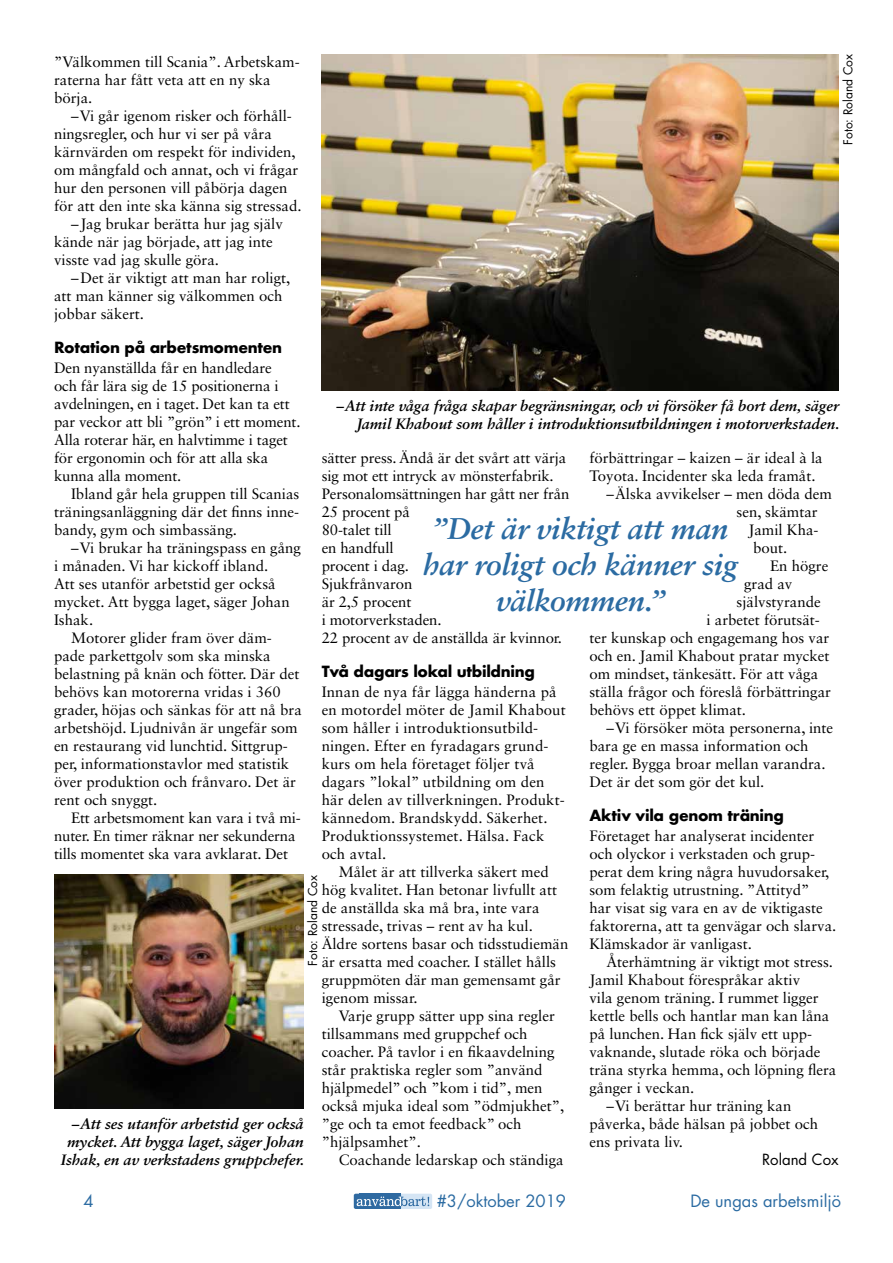
<style>
.page{position:relative;width:893px;height:1263px;background:#fff}
.page>*{position:absolute;margin:0;border:0;box-sizing:border-box;transform-origin:0 0}
.t1{font:italic 700 30px/36px "Sabon LT Std";letter-spacing:-.01em;color:#2b6ba2;text-align:center}
.t2{font:16.5px "Futura";color:#2b6ba2}
.t3{font:15px/18px "Sabon LT Std";color:#000}
.t4{font:italic 700 15px/18px "Sabon LT Std";color:#000;text-align:right}
.t5{font:700 15px "Futura";letter-spacing:-.02em;color:#000}
.t6{font:15px "Futura";color:#000}
.t7{font:12px "Futura";color:#000}
</style>
<div class="page">
<div style="left:388px;top:1194px;width:44px;height:15px;background:#d5e5f4;border-radius:2px"></div>
<svg style="left:354px;top:1194px;width:75px;height:15px"></svg>
<img style="left:322px;top:54px;width:517px;height:337px">
<img style="left:54px;top:875px;width:250px;height:234px">
<p class="t7" style="left:840px;top:145px;width:92px;rotate:-90deg">Foto: Roland Cox</p>
<p class="t3" style="left:54px;top:52px;width:247px">”Välkommen till Scania”. Arbetskam&shy;raterna har fått veta att en ny ska börja.</p>
<p class="t3" style="left:71px;top:106px;width:222px">–Vi går igenom risker och förhåll-</p>
<p class="t3" style="left:54px;top:124px;width:219px">ningsregler, och hur vi ser på våra</p>
<p class="t3" style="left:54px;top:142px;width:243px">kärnvärden om respekt för individen,</p>
<p class="t3" style="left:54px;top:160px;width:246px">om mångfald och annat, och vi frågar</p>
<p class="t3" style="left:54px;top:178px;width:235px">hur den personen vill påbörja dagen</p>
<p class="t3" style="left:54px;top:196px;width:249px">för att den inte ska känna sig stressad.</p>
<p class="t3" style="left:71px;top:214px;width:213px">–Jag brukar berätta hur jag själv</p>
<p class="t3" style="left:54px;top:232px;width:220px">kände när jag började, att jag inte</p>
<p class="t3" style="left:54px;top:250px;width:167px">visste vad jag skulle göra.</p>
<p class="t3" style="left:71px;top:268px;width:221px">–Det är viktigt att man har roligt,</p>
<p class="t3" style="left:54px;top:286px;width:230px">att man känner sig välkommen och</p>
<p class="t3" style="left:54px;top:304px;width:92px">jobbar säkert.</p>
<p class="t5" style="left:54px;top:336px;width:230px">Rotation på arbetsmomenten</p>
<p class="t3" style="left:54px;top:358px;width:248px">Den nyanställda får en handledare<br>och får lära sig de 15 positionerna i avdelningen, en i taget. Det kan ta ett par veckor att bli ”grön” i ett moment.<br>Alla roterar här, en halvtimme i taget för ergonomin och för att alla ska kunna alla moment.</p>
<p class="t3" style="left:54px;top:484px;width:247px;text-align:justify;text-indent:17px">Ibland går hela gruppen till Scanias träningsanläggning där det finns inne&shy;bandy, gym och simbassäng.</p>
<p class="t3" style="left:71px;top:538px;width:232px">–Vi brukar ha träningspass en gång</p>
<p class="t3" style="left:54px;top:556px;width:216px">i månaden. Vi har kickoff ibland.</p>
<p class="t3" style="left:54px;top:574px;width:223px">Att ses utanför arbetstid ger också</p>
<p class="t3" style="left:54px;top:592px;width:237px">mycket. Att bygga laget, säger Johan</p>
<p class="t3" style="left:54px;top:610px;width:41px">Ishak.</p>
<p class="t3" style="left:71px;top:628px;width:202px">Motorer glider fram över däm-</p>
<p class="t3" style="left:54px;top:646px;width:218px">pade parkettgolv som ska minska</p>
<p class="t3" style="left:54px;top:664px;width:247px">belastning på knän och fötter. Där det</p>
<p class="t3" style="left:54px;top:682px;width:228px">behövs kan motorerna vridas i 360</p>
<p class="t3" style="left:54px;top:700px;width:249px">grader, höjas och sänkas för att nå bra</p>
<p class="t3" style="left:54px;top:718px;width:245px">arbetshöjd. Ljudnivån är ungefär som</p>
<p class="t3" style="left:54px;top:736px;width:235px">en restaurang vid lunchtid. Sittgrup-</p>
<p class="t3" style="left:54px;top:754px;width:237px">per, informationstavlor med statistik</p>
<p class="t3" style="left:54px;top:772px;width:244px">över produktion och frånvaro. Det är</p>
<p class="t3" style="left:54px;top:790px;width:105px">rent och snyggt.</p>
<p class="t3" style="left:71px;top:808px;width:231px">Ett arbetsmoment kan vara i två mi-</p>
<p class="t3" style="left:54px;top:826px;width:243px">nuter. En timer räknar ner sekunderna</p>
<p class="t3" style="left:54px;top:844px;width:236px">tills momentet ska vara avklarat. Det</p>
<p class="t4" style="left:336px;top:397px;width:505px">–Att inte våga fråga skapar begränsningar, och vi försöker få bort dem, säger<br>Jamil Khabout som håller i introduktionsutbildningen i motorverkstaden.</p>
<p class="t3" style="left:322px;top:448px;width:249px">sätter press. Ändå är det svårt att värja sig mot ett intryck av mönsterfabrik.<br>Personalomsättningen har gått ner från<br>25 procent på<br>80-talet till<br>en handfull<br>procent i dag.<br>Sjukfrånvaron<br>är 2,5 procent<br>i motorverkstaden.<br>22 procent av de anställda är kvinnor.</p>
<p class="t5" style="left:322px;top:660px;width:215px">Två dagars lokal utbildning</p>
<p class="t3" style="left:322px;top:682px;width:246px">Innan de nya får lägga händerna på en motordel möter de Jamil Khabout som håller i introduktionsutbild&shy;ningen. Efter en fyradagars grund&shy;kurs om hela företaget följer två dagars ”lokal” utbildning om den här delen av tillverkningen. Produkt&shy;kännedom. Brandskydd. Säkerhet.<br>Produktionssystemet. Hälsa. Fack och avtal.</p>
<p class="t3" style="left:322px;top:862px;width:248px;text-indent:17px">Målet är att tillverka säkert med hög kvalitet. Han betonar livfullt att de anställda ska må bra, inte vara stressade, trivas – rent av ha kul.<br>Äldre sortens basar och tidsstudiemän är ersatta med coacher. I stället hålls gruppmöten där man gemensamt går igenom missar.</p>
<p class="t3" style="left:322px;top:1006px;width:244px;text-indent:17px">Varje grupp sätter upp sina regler tillsammans med gruppchef och coacher. På tavlor i en fikaavdelning står praktiska regler som ”använd hjälpmedel” och ”kom i tid”, men också mjuka ideal som ”ödmjukhet”, ”ge och ta emot feedback” och ”hjälpsamhet”.</p>
<p class="t3" style="left:339px;top:1150px;width:227px">Coachande ledarskap och ständiga</p>
<p class="t3" style="left:589px;top:448px;width:235px">förbättringar – kaizen – är ideal à la</p>
<p class="t3" style="left:589px;top:466px;width:228px">Toyota. Incidenter ska leda framåt.</p>
<p class="t3" style="left:606px;top:484px;width:227px">–Älska avvikelser – men döda dem</p>
<p class="t3" style="left:737px;top:502px;width:83px">sen, skämtar</p>
<p class="t3" style="left:749px;top:520px;width:71px">Jamil Kha-</p>
<p class="t3" style="left:753px;top:538px;width:36px">bout.</p>
<p class="t3" style="left:770px;top:556px;width:60px">En högre</p>
<p class="t3" style="left:744px;top:574px;width:50px">grad av</p>
<p class="t3" style="left:737px;top:592px;width:86px">självstyrande</p>
<p class="t3" style="left:707px;top:610px;width:115px">i arbetet förutsät-</p>
<p class="t3" style="left:589px;top:628px;width:242px">ter kunskap och engagemang hos var</p>
<p class="t3" style="left:589px;top:646px;width:242px">och en. Jamil Khabout pratar mycket</p>
<p class="t3" style="left:589px;top:664px;width:230px">om mindset, tänkesätt. För att våga</p>
<p class="t3" style="left:589px;top:682px;width:243px">ställa frågor och föreslå förbättringar</p>
<p class="t3" style="left:589px;top:700px;width:158px">behövs ett öppet klimat.</p>
<p class="t3" style="left:606px;top:718px;width:228px">–Vi försöker möta personerna, inte</p>
<p class="t3" style="left:589px;top:736px;width:221px">bara ge en massa information och</p>
<p class="t3" style="left:589px;top:754px;width:238px">regler. Bygga broar mellan varandra.</p>
<p class="t3" style="left:589px;top:772px;width:177px">Det är det som gör det kul.</p>
<p class="t5" style="left:589px;top:804px;width:196px">Aktiv vila genom träning</p>
<p class="t3" style="left:589px;top:826px;width:248px">Företaget har analyserat incidenter och olyckor i verkstaden och grup&shy;perat dem kring några huvudorsaker, som felaktig utrustning. ”Attityd”<br>har visat sig vara en av de viktigaste faktorerna, att ta genvägar och slarva.<br>Klämskador är vanligast.</p>
<p class="t3" style="left:606px;top:952px;width:228px">Återhämtning är viktigt mot stress.</p>
<p class="t3" style="left:589px;top:970px;width:212px">Jamil Khabout förespråkar aktiv</p>
<p class="t3" style="left:589px;top:988px;width:231px">vila genom träning. I rummet ligger</p>
<p class="t3" style="left:589px;top:1006px;width:242px">kettle bells och hantlar man kan låna</p>
<p class="t3" style="left:589px;top:1024px;width:223px">på lunchen. Han fick själv ett upp-</p>
<p class="t3" style="left:589px;top:1042px;width:233px">vaknande, slutade röka och började</p>
<p class="t3" style="left:589px;top:1060px;width:248px">träna styrka hemma, och löpning flera</p>
<p class="t3" style="left:589px;top:1078px;width:107px">gånger i veckan.</p>
<p class="t3" style="left:606px;top:1096px;width:186px">–Vi berättar hur träning kan</p>
<p class="t3" style="left:589px;top:1114px;width:230px">påverka, både hälsan på jobbet och</p>
<p class="t3" style="left:589px;top:1132px;width:95px">ens privata liv.</p>
<p class="t6" style="left:762px;top:1149px;width:78px">Roland Cox</p>
<h1 class="t1" style="left:423px;top:511px;width:317px">”Det är viktigt att man har roligt och känner sig välkommen.”</h1>
<p class="t7" style="left:305px;top:966px;width:92px;rotate:-90deg">Foto: Roland Cox</p>
<p class="t4" style="left:61px;top:1114px;width:245px">–Att ses utanför arbetstid ger också mycket. Att bygga laget, säger Johan<br>Ishak, en av verkstadens gruppchefer.</p>
<p class="t2" style="left:83px;top:1189px;width:12px">4</p>
<p class="t2" style="left:437px;top:1189px;width:131px">#3/oktober 2019</p>
<p class="t2" style="left:690px;top:1189px;width:152px">De ungas arbetsmiljö</p>
</div>
